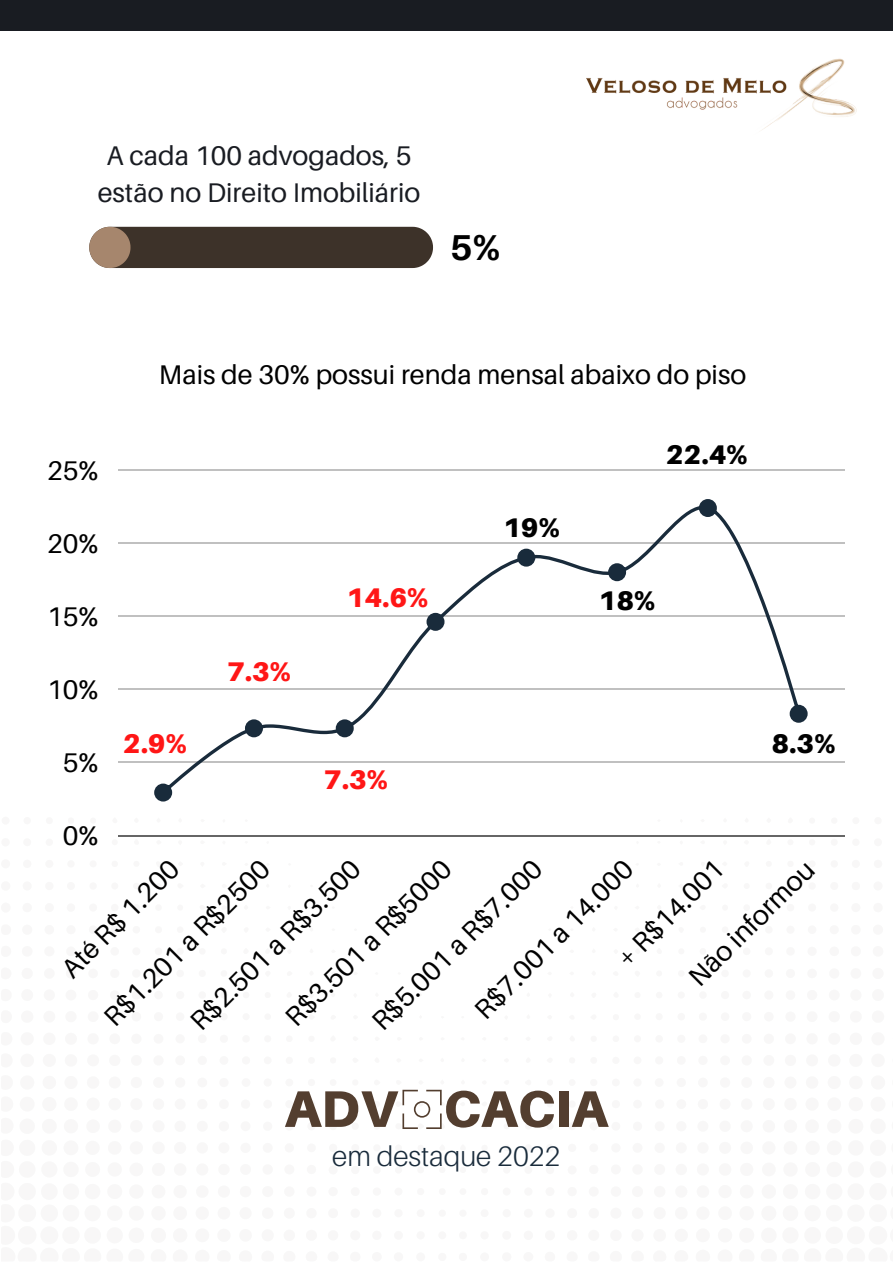
<style>
.page{position:relative;width:893px;height:1264px;background:#fff}
.page>*{position:absolute;margin:0;border:0;box-sizing:border-box;transform-origin:0 0}
.t1{font:900 51.45px "Aileron";color:#533e2f}
.t2{font:700 36px "Aileron";color:#000}
.t3{font:300 28.2px "Aileron";color:#192b3b}
.t4{font:27px "Aileron";color:#000}
.t5{font:27px/37px "Aileron";color:#191c22;text-align:center}
.t6{font:900 27px "Aileron";color:#ff1616}
.t7{font:900 27px "Aileron";color:#000}
</style>
<div class="page">
<div style="left:0;top:0;width:892px;height:31px;background:#191c22"></div>
<div style="left:373px;top:1079px;width:7px;height:6px;background:#f8f7f7;border-radius:3px"></div>
<div style="left:481px;top:1122px;width:6px;height:7px;background:#f8f7f7;border-radius:3px"></div>
<svg style="left:402px;top:1089px;width:40px;height:40px"></svg>
<img style="left:586px;top:58px;width:271px;height:72px">
<svg style="left:89px;top:227px;width:344px;height:41px;background:#4b3f34"></svg>
<hr style="left:118px;top:469px;width:726px;height:1px;background:#000">
<hr style="left:118px;top:542px;width:726px;height:1px;background:#000">
<hr style="left:118px;top:615px;width:726px;height:2px;background:#000">
<hr style="left:118px;top:688px;width:726px;height:2px;background:#000">
<hr style="left:118px;top:762px;width:726px;height:1px;background:#000">
<hr style="left:118px;top:835px;width:726px;height:1px;background:#000">
<svg style="left:154px;top:730px;width:102px;height:71px"></svg>
<svg style="left:245px;top:719px;width:91px;height:18px"></svg>
<svg style="left:336px;top:558px;width:193px;height:179px"></svg>
<svg style="left:517px;top:548px;width:91px;height:27px"></svg>
<svg style="left:608px;top:506px;width:90px;height:75px"></svg>
<svg style="left:698px;top:499px;width:109px;height:223px"></svg>
<p class="t5" style="left:98px;top:136px;width:324px">A cada 100 advogados, 5 estão no Direito Imobiliário</p>
<h2 class="t2" style="left:450px;top:225px;width:51px">5%</h2>
<p class="t4" style="left:47px;top:453px;width:53px">25%</p>
<p class="t4" style="left:47px;top:526px;width:53px">20%</p>
<p class="t4" style="left:47px;top:599px;width:53px">15%</p>
<p class="t4" style="left:47px;top:672px;width:53px">10%</p>
<p class="t4" style="left:63px;top:745px;width:37px">5%</p>
<p class="t4" style="left:63px;top:818px;width:37px">0%</p>
<p class="t4" style="left:159px;top:358px;width:588px">Mais de 30% possui renda mensal abaixo do piso</p>
<p class="t6" style="left:123px;top:727px;width:65px">2.9%</p>
<p class="t6" style="left:227px;top:655px;width:65px">7.3%</p>
<p class="t6" style="left:346px;top:580px;width:83px">14.6%</p>
<p class="t6" style="left:324px;top:762px;width:65px">7.3%</p>
<p class="t7" style="left:503px;top:511px;width:58px">19%</p>
<p class="t7" style="left:665px;top:438px;width:83px">22.4%</p>
<p class="t7" style="left:598px;top:584px;width:58px">18%</p>
<p class="t7" style="left:771px;top:727px;width:65px">8.3%</p>
<p class="t4" style="left:96px;top:1009px;width:223px;rotate:-45deg">R$1.201 a R$2500</p>
<p class="t4" style="left:278px;top:1009px;width:223px;rotate:-45deg">R$3.501 a R$5000</p>
<p class="t4" style="left:54px;top:961px;width:155px;rotate:-45deg">Até R$ 1.200</p>
<p class="t4" style="left:467px;top:1002px;width:213px;rotate:-45deg">R$7.001 a 14.000</p>
<p class="t4" style="left:183px;top:1013px;width:229px;rotate:-45deg">R$2.501 a R$3.500</p>
<p class="t4" style="left:364px;top:1013px;width:229px;rotate:-45deg">R$5.001 a R$7.000</p>
<p class="t4" style="left:609px;top:950px;width:139px;rotate:-45deg">+ R$14.001</p>
<p class="t4" style="left:681px;top:969px;width:167px;rotate:-45deg">Não informou</p>
<h1 class="t1" style="left:285px;top:1076px;width:325px">ADV CACIA</h1>
<p class="t3" style="left:332px;top:1138px;width:230px">em destaque 2022</p>
</div>
